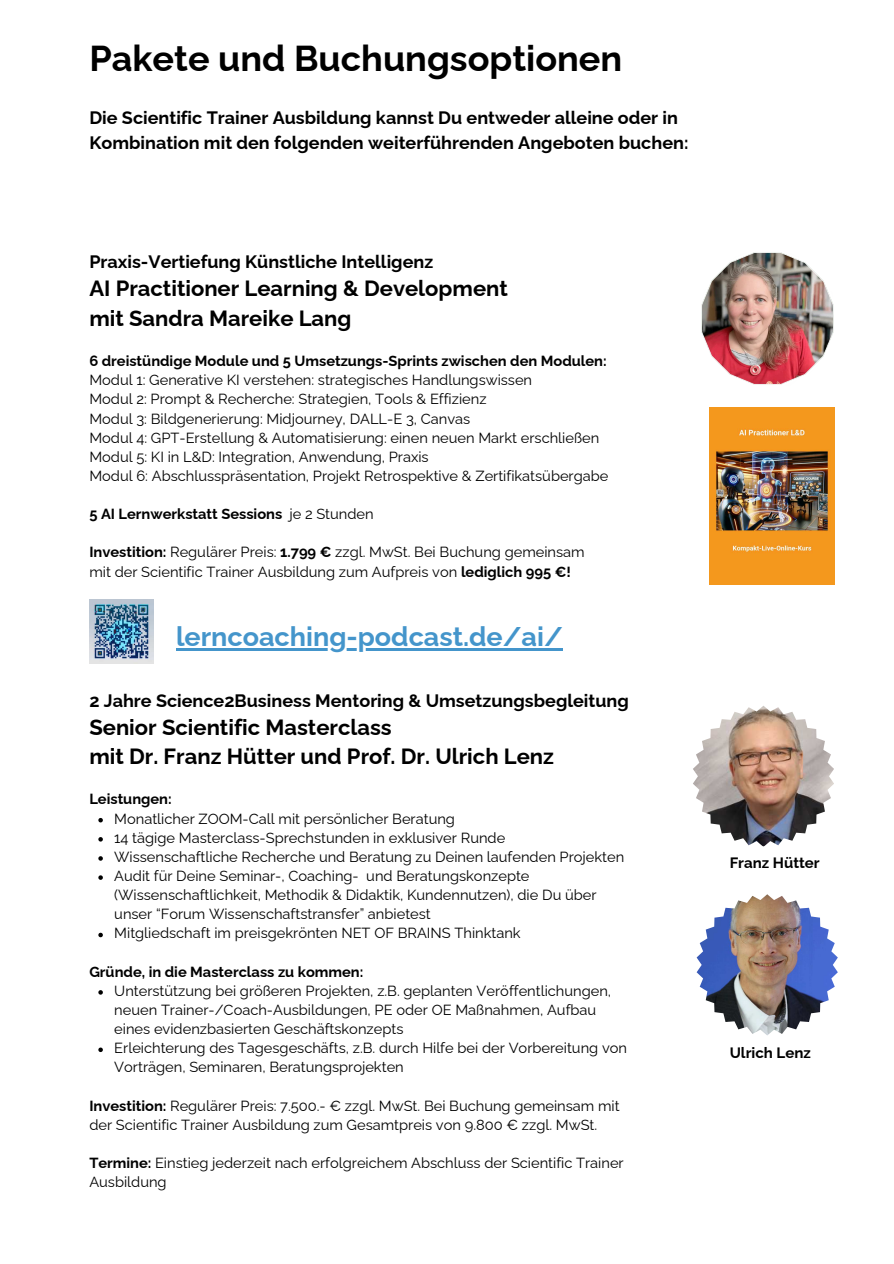
<style>
.page{position:relative;width:894px;height:1264px;background:#fff}
.page>*{position:absolute;margin:0;border:0;box-sizing:border-box;transform-origin:0 0}
.t1{font:700 36px "Raleway";color:#000}
.t2{font:700 27px "Raleway";color:#4495cb}
.t3{font:700 22.05px/29.2px "Raleway";color:#000}
.t4{font:700 18px/24.8px "Raleway";color:#000}
.t5{font:700 15px "Raleway";color:#000}
.t6{font:14.7px/19.2px "Raleway";color:#000}
.t7{font:700 14.7px "Raleway";color:#000}
.s1{font-weight:400}
.s2{font-weight:700}
</style>
<div class="page">
<img style="left:709px;top:408px;width:125px;height:176px">
<img style="left:701px;top:252px;width:133px;height:133px">
<img style="left:696px;top:894px;width:141px;height:141px">
<svg style="left:98px;top:818px;width:5px;height:4px"></svg>
<svg style="left:98px;top:837px;width:5px;height:4px"></svg>
<svg style="left:98px;top:856px;width:5px;height:4px"></svg>
<svg style="left:98px;top:875px;width:5px;height:4px"></svg>
<svg style="left:98px;top:932px;width:5px;height:5px"></svg>
<svg style="left:98px;top:990px;width:5px;height:4px"></svg>
<svg style="left:98px;top:1047px;width:5px;height:5px"></svg>
<img style="left:693px;top:706px;width:140px;height:140px">
<img style="left:89px;top:599px;width:64px;height:64px">
<hr style="left:176px;top:648px;width:386px;height:2px;background:#4495cb">
<p class="t1" style="left:89px;top:37px;width:534px">Pakete und Buchungsoptionen</p>
<p class="t4" style="left:89px;top:106px;width:600px">Die Scientific Trainer Ausbildung kannst Du entweder alleine oder in<br>Kombination mit den folgenden weiterführenden Angeboten buchen:</p>
<p class="t4" style="left:89px;top:249px;width:345px">Praxis-Vertiefung Künstliche Intelligenz</p>
<h3 class="t3" style="left:89px;top:274px;width:420px">AI Practitioner Learning &amp; Development mit Sandra Mareike Lang</h3>
<p class="t7" style="left:89px;top:352px;width:518px">6 dreistündige Module und 5 Umsetzungs-Sprints zwischen den Modulen:</p>
<p class="t6" style="left:89px;top:370px;width:520px">Modul 1: Generative KI verstehen: strategisches Handlungswissen<br>Modul 2: Prompt &amp; Recherche: Strategien, Tools &amp; Effizienz<br>Modul 3: Bildgenerierung: Midjourney, DALL-E 3, Canvas<br>Modul 4: GPT-Erstellung &amp; Automatisierung: einen neuen Markt erschließen Modul 5: KI in L&amp;D: Integration, Anwendung, Praxis<br>Modul 6: Abschlusspräsentation, Projekt Retrospektive &amp; Zertifikatsübergabe</p>
<p class="t7" style="left:89px;top:505px;width:286px">5 AI Lernwerkstatt Sessions <span class="s1">je 2 Stunden</span></p>
<p class="t6" style="left:89px;top:542px;width:496px"><span class="s2">Investition:</span> Regulärer Preis: <span class="s2">1.799 €</span> zzgl. MwSt. Bei Buchung gemeinsam mit der Scientific Trainer Ausbildung zum Aufpreis von <span class="s2">lediglich 995 €!</span></p>
<h2 class="t2" style="left:176px;top:620px;width:388px">lerncoaching-podcast.de/ai/</h2>
<p class="t4" style="left:89px;top:687px;width:541px">2 Jahre Science2Business Mentoring &amp; Umsetzungsbegleitung</p>
<h3 class="t3" style="left:89px;top:712px;width:466px">Senior Scientific Masterclass<br>mit Dr. Franz Hütter und Prof. Dr. Ulrich Lenz</h3>
<p class="t7" style="left:89px;top:790px;width:84px">Leistungen:</p>
<p class="t6" style="left:114px;top:808px;width:511px">Monatlicher ZOOM-Call mit persönlicher Beratung<br>14 tägige Masterclass-Sprechstunden in exklusiver Runde Wissenschaftliche Recherche und Beratung zu Deinen laufenden Projekten Audit für Deine Seminar-, Coaching- und Beratungskonzepte (Wissenschaftlichkeit, Methodik &amp; Didaktik, Kundennutzen), die Du über unser “Forum Wissenschaftstransfer” anbietest<br>Mitgliedschaft im preisgekrönten NET OF BRAINS Thinktank</p>
<p class="t7" style="left:89px;top:962px;width:275px">Gründe, in die Masterclass zu kommen:</p>
<p class="t6" style="left:114px;top:981px;width:514px">Unterstützung bei größeren Projekten, z.B. geplanten Veröffentlichungen, neuen Trainer-/Coach-Ausbildungen, PE oder OE Maßnahmen, Aufbau eines evidenzbasierten Geschäftskonzepts<br>Erleichterung des Tagesgeschäfts, z.B. durch Hilfe bei der Vorbereitung von Vorträgen, Seminaren, Beratungsprojekten</p>
<p class="t6" style="left:89px;top:1095px;width:531px"><span class="s2">Investition:</span> Regulärer Preis: 7.500.- € zzgl. MwSt. Bei Buchung gemeinsam mit der Scientific Trainer Ausbildung zum Gesamtpreis von 9.800 € zzgl. MwSt.</p>
<p class="t6" style="left:89px;top:1153px;width:535px"><span class="s2">Termine:</span> Einstieg jederzeit nach erfolgreichem Abschluss der Scientific Trainer<br>Ausbildung</p>
<p class="t5" style="left:729px;top:853px;width:91px">Franz Hütter</p>
<p class="t5" style="left:729px;top:1044px;width:83px">Ulrich Lenz</p>
</div>
